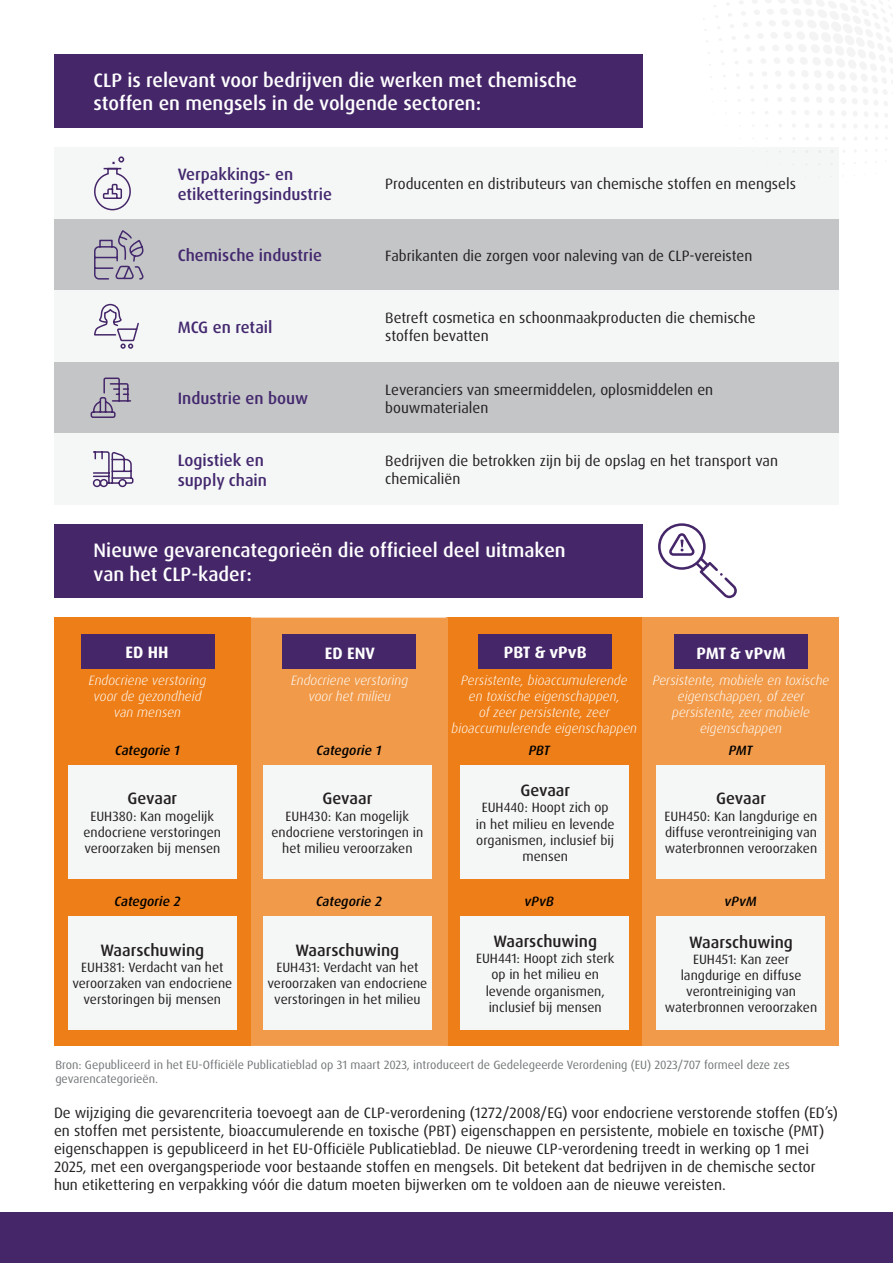
<style>
.page{position:relative;width:893px;height:1263px;background:#fff}
.page>*{position:absolute;margin:0;border:0;box-sizing:border-box;transform-origin:0 0}
.t1{font:500 19.5px/23.4px "Dax Pro";color:#fff}
.t2{font:500 16.5px/19.8px "Dax Pro";color:#43286e}
.t3{font:500 16.5px "Dax Pro";color:#231f20}
.t4{font:700 16.5px "Dax Pro";color:#fff}
.t5{font:15px/18px "Dax Pro";color:#231f20}
.t6{font:13.5px/16.2px "Dax Pro";color:#231f20;text-align:center}
.t7{font:italic 300 13.5px/16.2px "Dax Pro";color:#fff;text-align:center}
.t8{font:italic 500 13.5px "Dax Pro";color:#000001}
.t9{font:12px/14.4px "Dax Pro";color:#737779}
</style>
<div class="page">
<div style="left:0;top:1213px;width:893px;height:50px;background:#452669"></div>
<div style="left:54px;top:54px;width:588px;height:74px;background:#452669"></div>
<div style="left:54px;top:219px;width:785px;height:72px;background:#c4c5c7"></div>
<div style="left:54px;top:148px;width:785px;height:71px;background:#f5f7f7"></div>
<div style="left:54px;top:362px;width:785px;height:71px;background:#c4c5c7"></div>
<div style="left:54px;top:291px;width:785px;height:71px;background:#f5f7f7"></div>
<div style="left:54px;top:433px;width:785px;height:72px;background:#f5f7f7"></div>
<svg style="left:94px;top:156px;width:37px;height:55px"></svg>
<svg style="left:94px;top:231px;width:50px;height:49px"></svg>
<svg style="left:94px;top:303px;width:45px;height:46px"></svg>
<svg style="left:90px;top:377px;width:41px;height:41px"></svg>
<svg style="left:92px;top:451px;width:42px;height:37px"></svg>
<div style="left:54px;top:618px;width:197px;height:428px;background:#ee7f18"></div>
<div style="left:447px;top:618px;width:195px;height:428px;background:#ee7f18"></div>
<div style="left:251px;top:618px;width:196px;height:428px;background:#f19b4a"></div>
<div style="left:642px;top:618px;width:197px;height:428px;background:#f19b4a"></div>
<div style="left:81px;top:634px;width:134px;height:35px;background:#452669"></div>
<div style="left:282px;top:634px;width:134px;height:35px;background:#452669"></div>
<div style="left:478px;top:634px;width:134px;height:35px;background:#452669"></div>
<div style="left:674px;top:634px;width:134px;height:35px;background:#452669"></div>
<div style="left:68px;top:765px;width:168px;height:113px;background:#f5f7f7"></div>
<div style="left:263px;top:765px;width:168px;height:113px;background:#f5f7f7"></div>
<div style="left:657px;top:765px;width:168px;height:113px;background:#f5f7f7"></div>
<div style="left:461px;top:765px;width:168px;height:113px;background:#f5f7f7"></div>
<div style="left:263px;top:916px;width:168px;height:113px;background:#f5f7f7"></div>
<div style="left:68px;top:916px;width:168px;height:113px;background:#f5f7f7"></div>
<div style="left:657px;top:916px;width:168px;height:113px;background:#f5f7f7"></div>
<div style="left:461px;top:916px;width:168px;height:113px;background:#f5f7f7"></div>
<svg style="left:658px;top:523px;width:79px;height:75px"></svg>
<svg style="left:703px;top:0;width:190px;height:128px"></svg>
<div style="left:54px;top:524px;width:588px;height:74px;background:#452669"></div>
<h1 class="t1" style="left:94px;top:68px;width:485px">CLP is relevant voor bedrijven die werken met chemische stoffen en mengsels in de volgende sectoren:</h1>
<p class="t2" style="left:178px;top:164px;width:156px">Verpakkings- en etiketteringsindustrie</p>
<p class="t2" style="left:178px;top:246px;width:146px">Chemische industrie</p>
<p class="t2" style="left:178px;top:317px;width:96px">MCG en retail</p>
<p class="t2" style="left:178px;top:389px;width:132px">Industrie en bouw</p>
<p class="t2" style="left:178px;top:450px;width:91px">Logistiek en supply chain</p>
<p class="t5" style="left:385px;top:175px;width:412px">Producenten en distributeurs van chemische stoffen en mengsels</p>
<p class="t5" style="left:385px;top:247px;width:369px">Fabrikanten die zorgen voor naleving van de CLP-vereisten</p>
<p class="t5" style="left:385px;top:309px;width:372px">Betreft cosmetica en schoonmaakproducten die chemische stoffen bevatten</p>
<p class="t5" style="left:385px;top:380px;width:329px">Leveranciers van smeermiddelen, oplosmiddelen en bouwmaterialen</p>
<p class="t5" style="left:385px;top:452px;width:394px">Bedrijven die betrokken zijn bij de opslag en het transport van chemicaliën</p>
<h1 class="t1" style="left:94px;top:539px;width:474px">Nieuwe gevarencategorieën die officieel deel uitmaken van het CLP-kader:</h1>
<p class="t4" style="left:126px;top:641px;width:44px">ED HH</p>
<p class="t4" style="left:325px;top:642px;width:51px">ED ENV</p>
<p class="t4" style="left:504px;top:641px;width:84px">PBT &amp; vPvB</p>
<p class="t4" style="left:697px;top:642px;width:90px">PMT &amp; vPvM</p>
<p class="t7" style="left:89px;top:672px;width:119px">Endocriene verstoring voor de gezondheid van mensen</p>
<p class="t7" style="left:291px;top:672px;width:119px">Endocriene verstoring voor het milieu</p>
<p class="t7" style="left:452px;top:672px;width:187px">Persistente, bioaccumulerende<br>en toxische eigenschappen,<br>of zeer persistente, zeer bioaccumulerende eigenschappen</p>
<p class="t7" style="left:653px;top:672px;width:178px">Persistente, mobiele en toxische eigenschappen, of zeer persistente, zeer mobiele eigenschappen</p>
<p class="t8" style="left:115px;top:741px;width:66px">Categorie 1</p>
<p class="t8" style="left:317px;top:741px;width:66px">Categorie 1</p>
<p class="t8" style="left:529px;top:741px;width:23px">PBT</p>
<p class="t8" style="left:729px;top:741px;width:25px">PMT</p>
<p class="t3" style="left:127px;top:788px;width:51px">Gevaar</p>
<p class="t6" style="left:84px;top:808px;width:139px">EUH380: Kan mogelijk endocriene verstoringen veroorzaken bij mensen</p>
<p class="t3" style="left:323px;top:788px;width:51px">Gevaar</p>
<p class="t6" style="left:272px;top:808px;width:153px">EUH430: Kan mogelijk endocriene verstoringen in het milieu veroorzaken</p>
<p class="t3" style="left:520px;top:780px;width:51px">Gevaar</p>
<p class="t6" style="left:476px;top:800px;width:140px">EUH440: Hoopt zich op in het milieu en levende organismen, inclusief bij mensen</p>
<p class="t3" style="left:716px;top:788px;width:51px">Gevaar</p>
<p class="t6" style="left:665px;top:808px;width:154px;text-align:justify">EUH450: Kan langdurige en diffuse verontreiniging van waterbronnen veroorzaken</p>
<p class="t8" style="left:115px;top:893px;width:67px">Categorie 2</p>
<p class="t8" style="left:316px;top:893px;width:67px">Categorie 2</p>
<p class="t8" style="left:524px;top:893px;width:31px">vPvB</p>
<p class="t8" style="left:724px;top:893px;width:34px">vPvM</p>
<p class="t3" style="left:100px;top:939px;width:105px">Waarschuwing</p>
<p class="t6" style="left:72px;top:959px;width:161px">EUH381: Verdacht van het veroorzaken van endocriene verstoringen bij mensen</p>
<p class="t3" style="left:295px;top:939px;width:105px">Waarschuwing</p>
<p class="t6" style="left:267px;top:959px;width:161px">EUH431: Verdacht van het veroorzaken van endocriene verstoringen in het milieu</p>
<p class="t3" style="left:493px;top:930px;width:105px">Waarschuwing</p>
<p class="t6" style="left:476px;top:950px;width:140px">EUH441: Hoopt zich sterk op in het milieu en levende organismen, inclusief bij mensen</p>
<p class="t3" style="left:689px;top:931px;width:105px">Waarschuwing</p>
<p class="t6" style="left:665px;top:951px;width:154px">EUH451: Kan zeer langdurige en diffuse verontreiniging van waterbronnen veroorzaken</p>
<p class="t9" style="left:55px;top:1057px;width:736px">Bron: Gepubliceerd in het EU-Officiële Publicatieblad op 31 maart 2023, introduceert de Gedelegeerde Verordening (EU) 2023/707 formeel deze zes gevarencategorieën.</p>
<p class="t5" style="left:54px;top:1104px;width:785px">De wijziging die gevarencriteria toevoegt aan de CLP-verordening (1272/2008/EG) voor endocriene verstorende stoffen (ED’s) en stoffen met persistente, bioaccumulerende en toxische (PBT) eigenschappen en persistente, mobiele en toxische (PMT) eigenschappen is gepubliceerd in het EU-Officiële Publicatieblad. De nieuwe CLP-verordening treedt in werking op 1 mei 2025, met een overgangsperiode voor bestaande stoffen en mengsels. Dit betekent dat bedrijven in de chemische sector hun etikettering en verpakking vóór die datum moeten bijwerken om te voldoen aan de nieuwe vereisten.</p>
</div>
